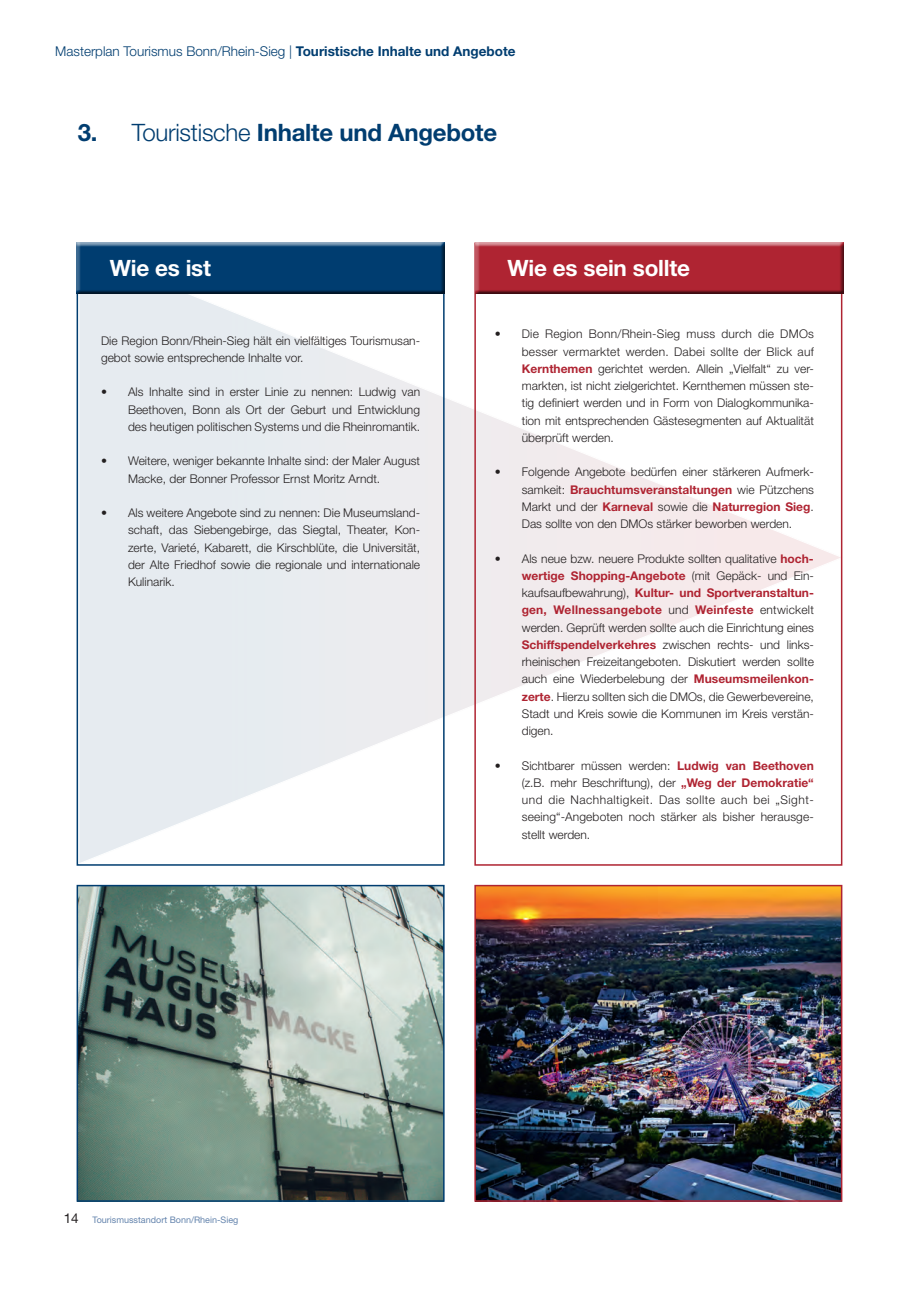
<style>
.page{position:relative;width:919px;height:1289px;background:#fff}
.page>*{position:absolute;margin:0;border:0;box-sizing:border-box;transform-origin:0 0}
.t1{font:700 24px "Helvetica Neue LT Pro";letter-spacing:-.01em;color:#003d70}
.t2{font:700 22.5px "Helvetica Neue LT Pro";letter-spacing:-.01em;color:#fff}
.t3{font:300 13.5px "Helvetica Neue LT Pro";color:#003d70}
.t4{font:13.5px "Helvetica Neue";color:#231f20}
.t5{font:300 12px/17.2px "Helvetica Neue LT Pro";color:#231f20;text-align:justify}
.t6{font:9px "Helvetica Neue";color:#6484ad}
.s1{font-weight:700}
.s2{font-weight:300}
.s3{font-weight:700;color:#af2432}
</style>
<div class="page">
<svg style="left:80px;top:294px;width:763px;height:570px"></svg>
<div style="left:76px;top:242px;width:371px;height:52px;background:#231f20;opacity:.75"></div>
<div style="left:475px;top:242px;width:370px;height:52px;background:#231f20;opacity:.75"></div>
<img style="left:80px;top:887px;width:361px;height:311px">
<div style="left:77px;top:884px;width:367px;height:317px;border:2px solid #003d70"></div>
<img style="left:477px;top:887px;width:362px;height:311px">
<div style="left:474px;top:884px;width:368px;height:317px;border:2px solid #af2432"></div>
<p class="t3" style="left:55px;top:43px;width:461px">Masterplan Tourismus Bonn/Rhein-Sieg | <span class="s1">Touristische Inhalte und Angebote</span></p>
<h1 class="t1" style="left:78px;top:117px;width:421px">3. <span class="s2">Touristische</span> Inhalte und Angebote</h1>
<h2 class="t2" style="left:110px;top:253px;width:103px">Wie es ist</h2>
<h2 class="t2" style="left:507px;top:253px;width:184px">Wie es sein sollte</h2>
<p class="t5" style="left:101px;top:331px;width:320px">Die Region Bonn/Rhein-Sieg hält ein vielfältiges Tourismusan&shy;gebot sowie entsprechende Inhalte vor.</p>
<p class="t5" style="left:128px;top:383px;width:293px;text-indent:-27px">• Als Inhalte sind in erster Linie zu nennen: Ludwig van Beethoven, Bonn als Ort der Geburt und Entwicklung des heutigen politischen Systems und die Rheinromantik.</p>
<p class="t5" style="left:128px;top:452px;width:293px;text-indent:-27px">• Weitere, weniger bekannte Inhalte sind: der Maler August<br>Macke, der Bonner Professor Ernst Moritz Arndt.</p>
<p class="t5" style="left:128px;top:504px;width:293px;text-indent:-27px">• Als weitere Angebote sind zu nennen: Die Museumsland&shy;schaft, das Siebengebirge, das Siegtal, Theater, Kon&shy;zerte, Varieté, Kabarett, die Kirschblüte, die Universität, der Alte Friedhof sowie die regionale und internationale Kulinarik.</p>
<p class="t5" style="left:521px;top:325px;width:293px;text-indent:-27px">• Die Region Bonn/Rhein-Sieg muss durch die DMOs besser vermarktet werden. Dabei sollte der Blick auf <span class="s3">Kernthemen</span> gerichtet werden. Allein „Vielfalt“ zu ver&shy;markten, ist nicht zielgerichtet. Kernthemen müssen ste&shy;tig definiert werden und in Form von Dialogkommunika&shy;tion mit entsprechenden Gästesegmenten auf Aktualität überprüft werden.</p>
<p class="t5" style="left:521px;top:463px;width:293px;text-indent:-27px">• Folgende Angebote bedürfen einer stärkeren Aufmerk&shy;samkeit: <span class="s3">Brauchtumsveranstaltungen</span> wie Pützchens Markt und der <span class="s3">Karneval</span> sowie die <span class="s3">Naturregion Sieg</span>.<br>Das sollte von den DMOs stärker beworben werden.</p>
<p class="t5" style="left:521px;top:549px;width:293px;text-indent:-27px">• Als neue bzw. neuere Produkte sollten qualitative <span class="s3">hoch&shy;wertige Shopping-Angebote</span> (mit Gepäck- und Ein&shy;kaufsaufbewahrung), <span class="s3">Kultur- und Sportveranstaltun&shy;gen, Wellnessangebote</span> und <span class="s3">Weinfeste</span> entwickelt werden. Geprüft werden sollte auch die Einrichtung eines <span class="s3">Schiffspendelverkehres</span> zwischen rechts- und links&shy;rheinischen Freizeitangeboten. Diskutiert werden sollte auch eine Wiederbelebung der <span class="s3">Museumsmeilenkon&shy;zerte</span>. Hierzu sollten sich die DMOs, die Gewerbevereine, Stadt und Kreis sowie die Kommunen im Kreis verstän&shy;digen.</p>
<p class="t5" style="left:521px;top:756px;width:293px;text-indent:-27px">• Sichtbarer müssen werden: <span class="s3">Ludwig van Beethoven </span>(z.B. mehr Beschriftung), der <span class="s3">„Weg der Demokratie“ </span>und die Nachhaltigkeit. Das sollte auch bei „Sight&shy;seeing“-Angeboten noch stärker als bisher herausge&shy;stellt werden.</p>
<p class="t4" style="left:64px;top:1210px;width:17px">14</p>
<p class="t6" style="left:93px;top:1214px;width:147px">Tourismusstandort Bonn/Rhein-Sieg</p>
</div>
